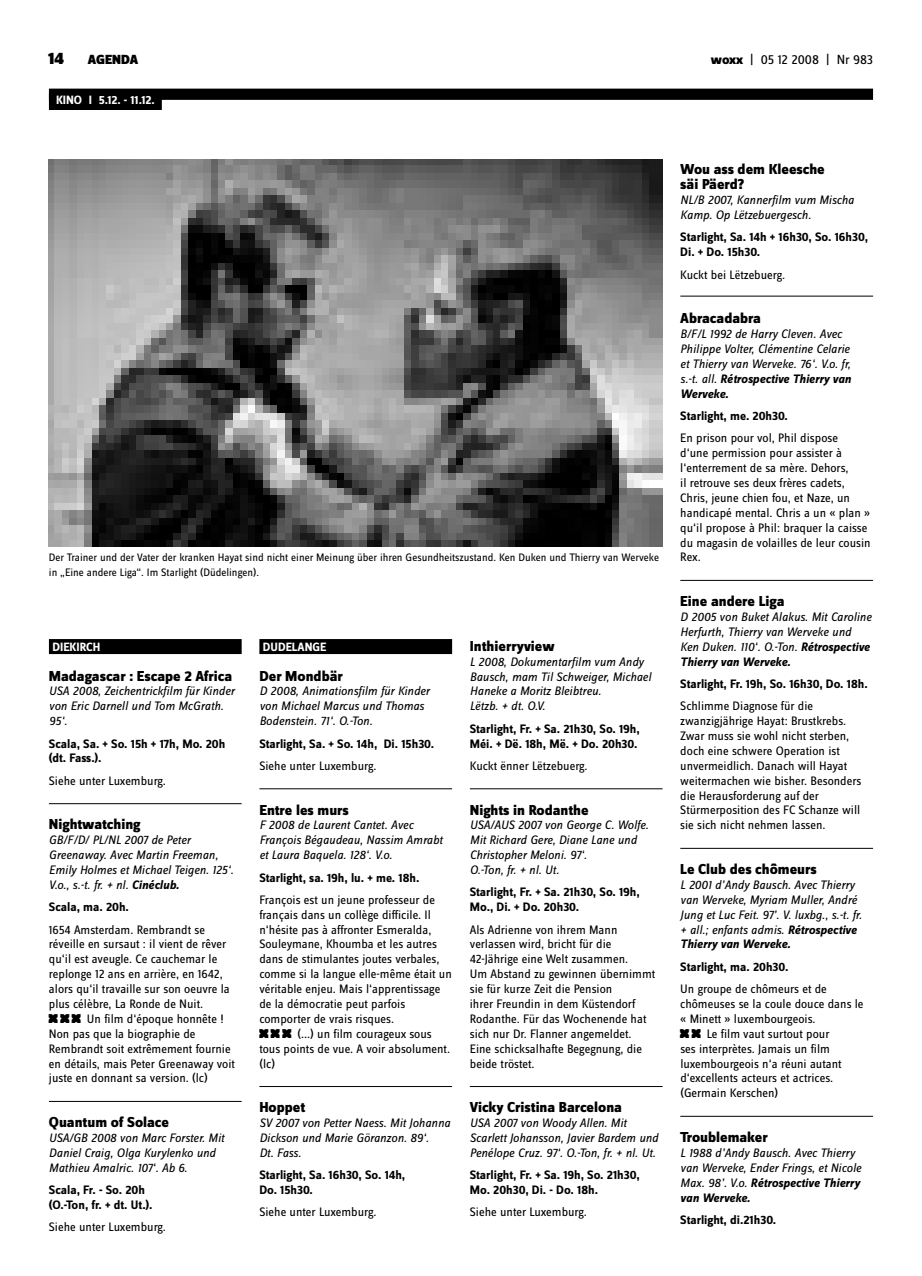
<style>
.page{position:relative;width:922px;height:1276px;background:#fff}
.page>*{position:absolute;margin:0;border:0;box-sizing:border-box;transform-origin:0 0}
.t1{font:32.5px "woxx";letter-spacing:-.14em;color:#000}
.t2{font:900 17.5px "Zine Sans Dis";color:#000}
.t3{font:800 15px/14.9px "Zine Sans Dis";color:#000}
.t4{font:13.75px "Zine Sans Dis";color:#000}
.t5{font:900 13.75px "Zine Sans Dis";color:#000}
.t6{font:12.75px/14.9px "Zine Sans Dis";color:#000}
.t7{font:italic 12.75px/14.9px "Zine Sans Dis";color:#000}
.t8{font:700 12.75px/14.9px "Zine Sans Dis";color:#000}
.t9{font:700 12.5px "Zine Sans Dis";color:#fff}
.t10{font:11.25px/14.9px "Zine Sans Dis";color:#000}
.s1{font-weight:800}
.s2{font-family:"Zine Sans Dis Bold Italic Tf";font-style:normal}
.s3{font-weight:700}
</style>
<div class="page">
<div style="left:49px;top:89px;width:823px;height:11px;background:#000"></div>
<div style="left:49px;top:639px;width:192px;height:15px;background:#000"></div>
<hr style="left:49px;top:803px;width:192px;height:1px;background:#000">
<hr style="left:49px;top:1101px;width:192px;height:1px;background:#000">
<div style="left:259px;top:639px;width:193px;height:15px;background:#000"></div>
<hr style="left:259px;top:788px;width:193px;height:1px;background:#000">
<hr style="left:259px;top:1086px;width:193px;height:1px;background:#000">
<hr style="left:469px;top:788px;width:193px;height:1px;background:#000">
<hr style="left:469px;top:1086px;width:193px;height:1px;background:#000">
<hr style="left:680px;top:296px;width:192px;height:1px;background:#000">
<hr style="left:680px;top:580px;width:192px;height:1px;background:#000">
<hr style="left:680px;top:848px;width:192px;height:1px;background:#000">
<hr style="left:680px;top:1116px;width:192px;height:1px;background:#000">
<div style="left:49px;top:94px;width:113px;height:16px;background:#000"></div>
<img style="left:49px;top:159px;width:613px;height:387px">
<h2 class="t2" style="left:48px;top:49px;width:17px">14</h2>
<p class="t5" style="left:88px;top:53px;width:52px">AGENDA</p>
<p class="t4" style="left:710px;top:53px;width:164px"><span class="s1">woxx</span> | 05 12 2008 | Nr 983</p>
<p class="t9" style="left:56px;top:93px;width:100px">KINO I 5.12. - 11.12.</p>
<p class="t10" style="left:49px;top:550px;width:611px">Der Trainer und der Vater der kranken Hayat sind nicht einer Meinung über ihren Gesundheitszustand. Ken Duken und Thierry van Werveke in „Eine andere Liga“. Im Starlight (Düdelingen).</p>
<p class="t9" style="left:52px;top:640px;width:49px">Dieki rch</p>
<p class="t3" style="left:49px;top:669px;width:185px">Madagascar : Escape 2 Africa</p>
<p class="t7" style="left:49px;top:684px;width:187px">USA 2008, Zeichentrickfilm für Kinder von Eric Darnell und Tom McGrath.<br>95‘.</p>
<p class="t8" style="left:49px;top:736px;width:178px">Scala, Sa. + So. 15h + 17h, Mo. 20h (dt. Fass.).</p>
<p class="t6" style="left:49px;top:774px;width:118px">Siehe unter Luxemburg.</p>
<p class="t3" style="left:49px;top:818px;width:93px">Nightwatching</p>
<p class="t7" style="left:49px;top:832px;width:186px">GB/F/D/ PL/NL 2007 de Peter<br>Greenaway. Avec Martin Freeman,<br>Emily Holmes et Michael Teigen. 125‘.<br>V.o., s.-t. fr. + nl. <span class="s2">Cinéclub.</span></p>
<p class="t8" style="left:49px;top:900px;width:82px">Scala, ma. 20h.</p>
<p class="t6" style="left:49px;top:922px;width:182px">1654 Amsterdam. Rembrandt se réveille en sursaut : il vient de rêver qu‘il est aveugle. Ce cauchemar le replonge 12 ans en arrière, en 1642, alors qu‘il travaille sur son oeuvre la plus célèbre, La Ronde de Nuit.</p>
<h1 class="t1" style="left:49px;top:995px;width:40px">XXX</h1>
<p class="t6" style="left:49px;top:1012px;width:187px;text-indent:38px">Un film d‘époque honnête !<br>Non pas que la biographie de<br>Rembrandt soit extrêmement fournie en détails, mais Peter Greenaway voit juste en donnant sa version. (lc)</p>
<p class="t3" style="left:49px;top:1115px;width:121px">Quantum of Solace</p>
<p class="t7" style="left:49px;top:1130px;width:177px">USA/GB 2008 von Marc Forster. Mit<br>Daniel Craig, Olga Kurylenko und<br>Mathieu Amalric. 107‘. Ab 6.</p>
<p class="t8" style="left:49px;top:1183px;width:105px">Scala, Fr. - So. 20h (O.-Ton, fr. + dt. Ut.).</p>
<p class="t6" style="left:49px;top:1220px;width:118px">Siehe unter Luxemburg.</p>
<p class="t9" style="left:263px;top:640px;width:65px">Dudelange</p>
<p class="t3" style="left:259px;top:669px;width:85px">Der Mondbär</p>
<p class="t7" style="left:259px;top:684px;width:172px">D 2008, Animationsfilm für Kinder von Michael Marcus und Thomas<br>Bodenstein. 71‘. O.-Ton.</p>
<p class="t8" style="left:259px;top:736px;width:176px">Starlight, Sa. + So. 14h, Di. 15h30.</p>
<p class="t6" style="left:259px;top:759px;width:118px">Siehe unter Luxemburg.</p>
<p class="t3" style="left:259px;top:803px;width:91px">Entre les murs</p>
<p class="t7" style="left:259px;top:818px;width:185px">F 2008 de Laurent Cantet. Avec<br>François Bégaudeau, Nassim Amrabt et Laura Baquela. 128‘. V.o.</p>
<p class="t8" style="left:259px;top:870px;width:161px">Starlight, sa. 19h, lu. + me. 18h.</p>
<p class="t6" style="left:259px;top:893px;width:194px">François est un jeune professeur de français dans un collège difficile. Il n‘hésite pas à affronter Esmeralda, Souleymane, Khoumba et les autres dans de stimulantes joutes verbales, comme si la langue elle-même était un véritable enjeu. Mais l‘apprentissage de la démocratie peut parfois comporter de vrais risques.</p>
<h1 class="t1" style="left:259px;top:1010px;width:40px">XXX</h1>
<p class="t6" style="left:259px;top:1027px;width:192px;text-indent:38px">(...) un film courageux sous tous points de vue. A voir absolument. (lc)</p>
<p class="t3" style="left:259px;top:1100px;width:47px">Hoppet</p>
<p class="t7" style="left:259px;top:1115px;width:192px">SV 2007 von Petter Naess. Mit Johanna<br>Dickson und Marie Göranzon. 89‘.<br>Dt. Fass.</p>
<p class="t8" style="left:259px;top:1168px;width:147px">Starlight, Sa. 16h30, So. 14h,<br>Do. 15h30.</p>
<p class="t6" style="left:259px;top:1205px;width:118px">Siehe unter Luxemburg.</p>
<p class="t3" style="left:469px;top:639px;width:86px">Inthierryview</p>
<p class="t7" style="left:469px;top:654px;width:183px">L 2008, Dokumentarfilm vum Andy<br>Bausch, mam Til Schweiger, Michael<br>Haneke a Moritz Bleibtreu.<br>Lëtzb. + dt. O.V.</p>
<p class="t8" style="left:469px;top:722px;width:171px">Starlight, Fr. + Sa. 21h30, So. 19h,<br>Méi. + Dë. 18h, Më. + Do. 20h30.</p>
<p class="t6" style="left:469px;top:759px;width:119px">Kuckt ënner Lëtzebuerg.</p>
<p class="t3" style="left:469px;top:803px;width:120px">Nights in Rodanthe</p>
<p class="t7" style="left:469px;top:818px;width:180px">USA/AUS 2007 von George C. Wolfe.<br>Mit Richard Gere, Diane Lane und<br>Christopher Meloni. 97‘.<br>O.-Ton, fr. + nl. Ut.</p>
<p class="t8" style="left:469px;top:885px;width:171px">Starlight, Fr. + Sa. 21h30, So. 19h,<br>Mo., Di. + Do. 20h30.</p>
<p class="t6" style="left:469px;top:922px;width:187px">Als Adrienne von ihrem Mann verlassen wird, bricht für die<br>42-Jährige eine Welt zusammen.<br>Um Abstand zu gewinnen übernimmt sie für kurze Zeit die Pension<br>ihrer Freundin in dem Küstendorf<br>Rodanthe. Für das Wochenende hat sich nur Dr. Flanner angemeldet.<br>Eine schicksalhafte Begegnung, die beide tröstet.</p>
<p class="t3" style="left:469px;top:1100px;width:154px">Vicky Cristina Barcelona</p>
<p class="t7" style="left:469px;top:1115px;width:190px">USA 2007 von Woody Allen. Mit<br>Scarlett Johansson, Javier Bardem und<br>Penélope Cruz. 97‘. O.-Ton, fr. + nl. Ut.</p>
<p class="t8" style="left:469px;top:1168px;width:171px">Starlight, Fr. + Sa. 19h, So. 21h30,<br>Mo. 20h30, Di. - Do. 18h.</p>
<p class="t6" style="left:469px;top:1205px;width:118px">Siehe unter Luxemburg.</p>
<p class="t3" style="left:680px;top:163px;width:146px">Wou ass dem Kleesche säi Päerd?</p>
<p class="t7" style="left:680px;top:193px;width:175px">NL/B 2007, Kannerfilm vum Mischa<br>Kamp. Op Lëtzebuergesch.</p>
<p class="t8" style="left:680px;top:230px;width:189px">Starlight, Sa. 14h + 16h30, So. 16h30,<br>Di. + Do. 15h30.</p>
<p class="t6" style="left:680px;top:268px;width:106px">Kuckt bei Lëtzebuerg.</p>
<p class="t3" style="left:680px;top:312px;width:82px">Abracadabra</p>
<p class="t7" style="left:680px;top:327px;width:172px">B/F/L 1992 de Harry Cleven. Avec<br>Philippe Volter, Clémentine Celarie et Thierry van Werveke. 76‘. V.o. fr, s.-t. all. <span class="s3">Rétrospective Thierry van<br>Werveke.</span></p>
<p class="t8" style="left:680px;top:409px;width:109px">Starlight, me. 20h30.</p>
<p class="t6" style="left:680px;top:431px;width:192px">En prison pour vol, Phil dispose<br>d‘une permission pour assister à l‘enterrement de sa mère. Dehors,<br>il retrouve ses deux frères cadets,<br>Chris, jeune chien fou, et Naze, un handicapé mental. Chris a un « plan » qu‘il propose à Phil: braquer la caisse du magasin de volailles de leur cousin<br>Rex.</p>
<p class="t3" style="left:680px;top:594px;width:106px">Eine andere Liga</p>
<p class="t7" style="left:680px;top:609px;width:193px">D 2005 von Buket Alakus. Mit Caroline Herfurth, Thierry van Werveke und Ken Duken. 110‘. O.-Ton. <span class="s3">Rétrospective Thierry van Werveke.</span></p>
<p class="t8" style="left:680px;top:677px;width:189px">Starlight, Fr. 19h, So. 16h30, Do. 18h.</p>
<p class="t6" style="left:680px;top:699px;width:182px">Schlimme Diagnose für die zwanzigjährige Hayat: Brustkrebs.<br>Zwar muss sie wohl nicht sterben, doch eine schwere Operation ist unvermeidlich. Danach will Hayat weitermachen wie bisher. Besonders die Herausforderung auf der<br>Stürmerposition des FC Schanze will sie sich nicht nehmen lassen.</p>
<p class="t3" style="left:680px;top:862px;width:138px">Le Club des chômeurs</p>
<p class="t7" style="left:680px;top:877px;width:183px">L 2001 d’Andy Bausch. Avec Thierry van Werveke, Myriam Muller, André Jung et Luc Feit. 97’. V. luxbg., s.-t. fr. + all.; enfants admis. <span class="s3">Rétrospective Thierry van Werveke.</span></p>
<p class="t8" style="left:680px;top:960px;width:109px">Starlight, ma. 20h30.</p>
<p class="t6" style="left:680px;top:982px;width:185px">Un groupe de chômeurs et de chômeuses se la coule douce dans le « Minett » luxembourgeois.</p>
<h1 class="t1" style="left:680px;top:1010px;width:29px">XX</h1>
<p class="t6" style="left:680px;top:1027px;width:163px;text-indent:26px">Le film vaut surtout pour ses interprètes. Jamais un film luxembourgeois n‘a réuni autant d‘excellents acteurs et actrices. (Germain Kerschen)</p>
<p class="t3" style="left:680px;top:1130px;width:89px">Troublemaker</p>
<p class="t7" style="left:680px;top:1145px;width:182px">L 1988 d’Andy Bausch. Avec Thierry van Werveke, Ender Frings, et Nicole<br>Max. 98’. V.o. <span class="s3">Rétrospective Thierry van Werveke.</span></p>
<p class="t8" style="left:680px;top:1213px;width:97px">Starlight, di.21h30.</p>
</div>
